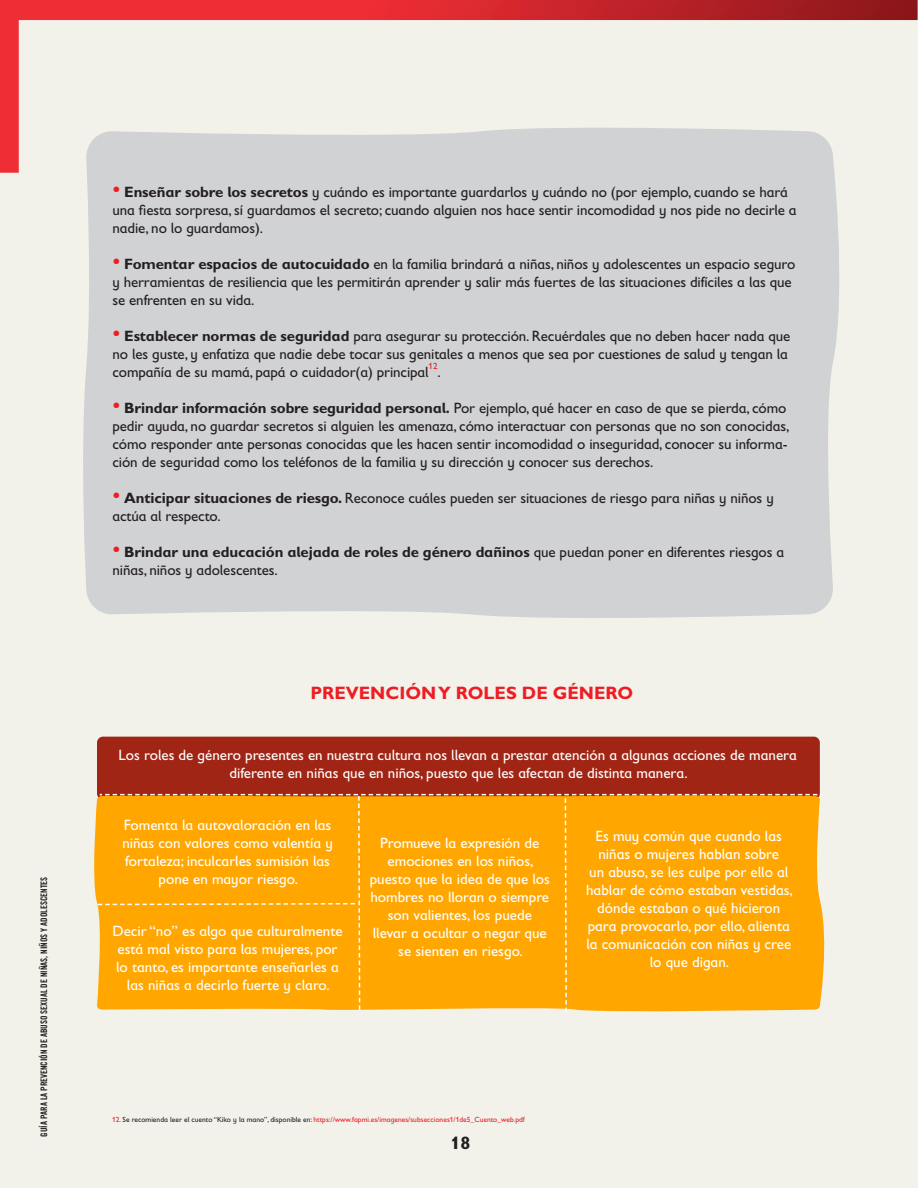
<style>
.page{position:relative;width:918px;height:1188px;background:#f2f1ea}
.page>*{position:absolute;margin:0;border:0;box-sizing:border-box;transform-origin:0 0}
.t1{font:700 18px "Gill Sans Infant Std";color:#ee1d23}
.t2{font:700 18px "Gill Sans Infant Std";color:#231f20}
.t3{font:15px/18px "Gill Sans Infant Std";letter-spacing:-.01em;color:#231f20}
.t4{font:15px/18px "Gill Sans Infant Std";color:#fff;text-align:center}
.t5{font:9px "Trade Gothic LT Com Bd Cn 20";color:#231f20}
.t6{font:9px "Gill Sans Infant Std";color:#ee1d23}
.t7{font:7.5px "Gill Sans Infant Std";color:#ee1d23}
.s1{font-size:22.5px;color:#ee1d23}
.s2{font-weight:700}
.s3{color:#231f20}
</style>
<div class="page">
<div style="left:83px;top:173px;width:757px;height:445px;background:#d1d2d4"></div>
<div style="left:97px;top:737px;width:723px;height:63px;background:#a12514;border-radius:6px"></div>
<div style="left:96px;top:794px;width:727px;height:218px;background:#ffa700"></div>
<svg style="left:0;top:0;width:918px;height:173px"></svg>
<p class="t5" style="left:39px;top:1137px;width:262px;rotate:-90deg">GUÍA PARA LA PREVENCIÓN DE ABUSO SEXUAL DE NIÑAS, NIÑOS Y ADOLESCENTES</p>
<p class="t3" style="left:112px;top:183px;width:686px"><span class="s1">•</span> <span class="s2">Enseñar sobre los secretos</span> y cuándo es importante guardarlos y cuándo no (por ejemplo, cuando se hará una fiesta sorpresa, sí guardamos el secreto; cuando alguien nos hace sentir incomodidad y nos pide no decirle a nadie, no lo guardamos).</p>
<p class="t3" style="left:112px;top:255px;width:684px"><span class="s1">•</span> <span class="s2">Fomentar espacios de autocuidado</span> en la familia brindará a niñas, niños y adolescentes un espacio seguro y herramientas de resiliencia que les permitirán aprender y salir más fuertes de las situaciones difíciles a las que se enfrenten en su vida.</p>
<p class="t3" style="left:112px;top:327px;width:679px"><span class="s1">•</span> <span class="s2">Establecer normas de seguridad</span> para asegurar su protección. Recuérdales que no deben hacer nada que no les guste, y enfatiza que nadie debe tocar sus genitales a menos que sea por cuestiones de salud y tengan la compañía de su mamá, papá o cuidador(a) principal</p>
<p class="t6" style="left:429px;top:361px;width:10px">12</p>
<p class="t3" style="left:438px;top:363px;width:5px">.</p>
<p class="t3" style="left:112px;top:399px;width:678px"><span class="s1">•</span> <span class="s2">Brindar información sobre seguridad personal.</span> Por ejemplo, qué hacer en caso de que se pierda, cómo pedir ayuda, no guardar secretos si alguien les amenaza, cómo interactuar con personas que no son conocidas, cómo responder ante personas conocidas que les hacen sentir incomodidad o inseguridad, conocer su informa&shy;ción de seguridad como los teléfonos de la familia y su dirección y conocer sus derechos.</p>
<p class="t3" style="left:112px;top:489px;width:663px"><span class="s1">•</span> <span class="s2">Anticipar situaciones de riesgo.</span> Reconoce cuáles pueden ser situaciones de riesgo para niñas y niños y actúa al respecto.</p>
<p class="t3" style="left:112px;top:543px;width:673px"><span class="s1">•</span> <span class="s2">Brindar una educación alejada de roles de género dañinos</span> que puedan poner en diferentes riesgos a niñas, niños y adolescentes.</p>
<p class="t1" style="left:310px;top:682px;width:324px">PREVENCIÓN Y ROLES DE GÉNERO</p>
<p class="t4" style="left:119px;top:746px;width:680px">Los roles de género presentes en nuestra cultura nos llevan a prestar atención a algunas acciones de manera diferente en niñas que en niños, puesto que les afectan de distinta manera.</p>
<p class="t4" style="left:122px;top:816px;width:212px">Fomenta la autovaloración en las niñas con valores como valentía y fortaleza; inculcarles sumisión las pone en mayor riesgo.</p>
<p class="t4" style="left:370px;top:834px;width:182px">Promueve la expresión de emociones en los niños, puesto que la idea de que los hombres no lloran o siempre son valientes, los puede llevar a ocultar o negar que se sienten en riesgo.</p>
<p class="t4" style="left:586px;top:827px;width:208px">Es muy común que cuando las niñas o mujeres hablan sobre<br>un abuso, se les culpe por ello al hablar de cómo estaban vestidas, dónde estaban o qué hicieron para provocarlo, por ello, alienta la comunicación con niñas y cree lo que digan.</p>
<p class="t4" style="left:113px;top:922px;width:232px">Decir “no” es algo que culturalmente está mal visto para las mujeres, por lo tanto, es importante enseñarles a las niñas a decirlo fuerte y claro.</p>
<p class="t7" style="left:112px;top:1116px;width:414px">12. <span class="s3">Se recomienda leer el cuento “Kiko y la mano”, disponible en:</span> https://www.fapmi.es/imagenes/subsecciones1/1de5_Cuento_web.pdf</p>
<p class="t2" style="left:450px;top:1132px;width:21px">18</p>
</div>
